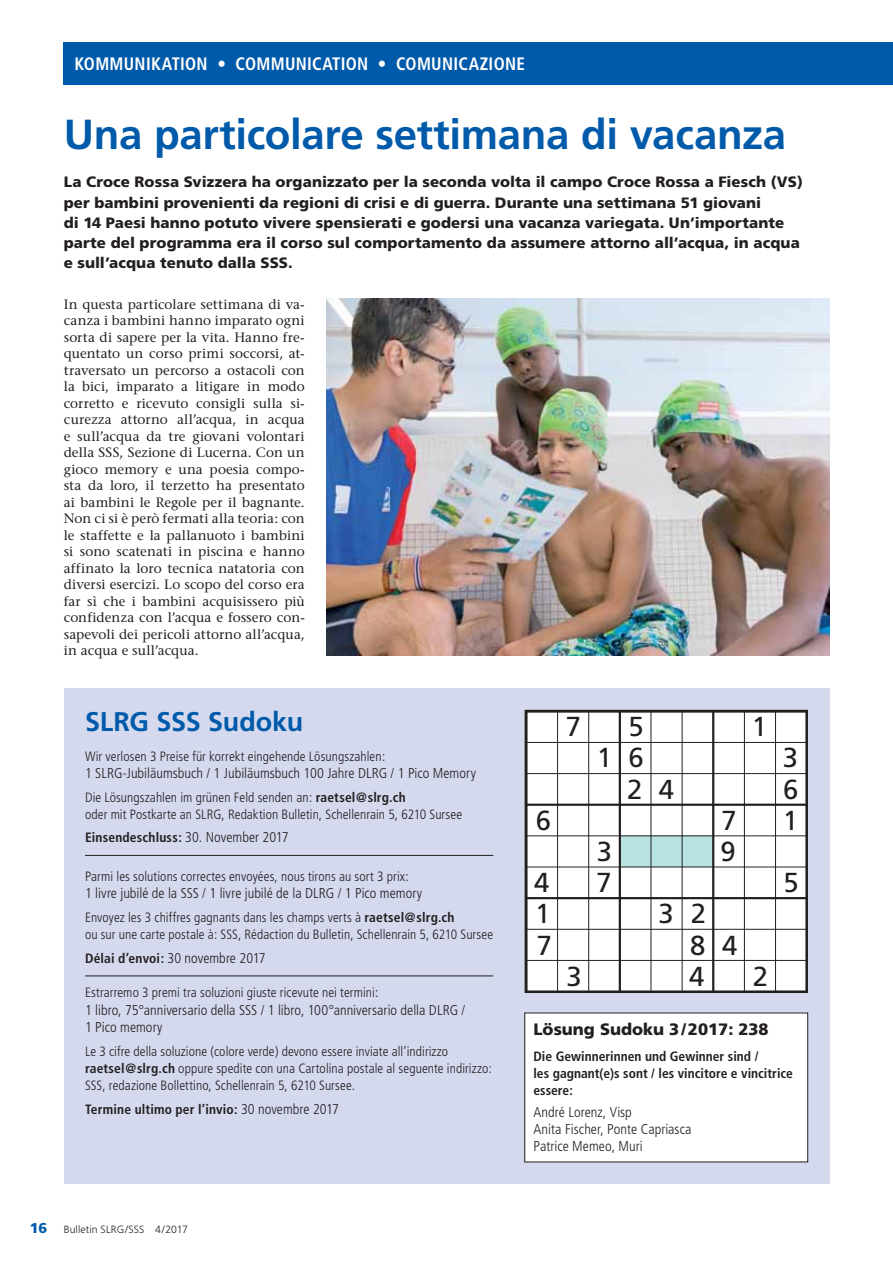
<style>
.page{position:relative;width:893px;height:1263px;background:#fff}
.page>*{position:absolute;margin:0;border:0;box-sizing:border-box;transform-origin:0 0}
.t1{font:700 42px "Frutiger";letter-spacing:-.01em;color:#005aaa}
.t2{font:27.45px "Frutiger";color:#231f20}
.t3{font:700 27px "Frutiger";letter-spacing:-.01em;color:#005aaa}
.t4{font:700 condensed 18px "Frutiger";letter-spacing:.015em;color:#fff;scale:.95 1}
.t5{font:900 16.5px "Frutiger";color:#231f20}
.t6{font:900 15px/20.2px "Frutiger";letter-spacing:.005em;color:#231f20}
.t7{font:300 condensed 14.25px/17.2px "Frutiger";color:#231f20}
.t8{font:900 14.25px "Frutiger";color:#005aaa}
.t9{font:13.5px/16.5px "Stone Serif";letter-spacing:.005em;color:#231f20;text-align:justify}
.t10{font:300 condensed 13.5px/17.2px "Frutiger";letter-spacing:.005em;color:#231f20}
.t11{font:700 condensed 13.5px/17.2px "Frutiger";color:#231f20}
.t12{font:300 10.5px "Frutiger";letter-spacing:.01em;color:#231f20}
.s1{font-weight:700}
.s2{font-weight:300;font-size:14.25px}
.s3{font-weight:700;font-size:13.5px}
</style>
<div class="page">
<div style="left:64px;top:43px;width:829px;height:42px;background:#005aaa"></div>
<div style="left:64px;top:688px;width:765px;height:495px;background:#d4d9ee"></div>
<hr style="left:85px;top:855px;width:408px;height:1px;background:#231f20">
<hr style="left:85px;top:976px;width:408px;height:1px;background:#231f20">
<div style="left:524px;top:710px;width:284px;height:283px;background:#fff"></div>
<div style="left:620px;top:836px;width:93px;height:31px;background:#b9e3e2"></div>
<hr style="left:526px;top:742px;width:280px;height:1px;background:#231f20">
<hr style="left:526px;top:835px;width:280px;height:1px;background:#231f20">
<hr style="left:526px;top:897px;width:280px;height:2px;background:#231f20">
<hr style="left:526px;top:929px;width:280px;height:1px;background:#231f20">
<hr style="left:526px;top:960px;width:280px;height:1px;background:#231f20">
<hr style="left:557px;top:711px;width:1px;height:280px;background:#231f20">
<hr style="left:588px;top:711px;width:1px;height:280px;background:#231f20">
<hr style="left:651px;top:711px;width:1px;height:280px;background:#231f20">
<hr style="left:682px;top:711px;width:1px;height:280px;background:#231f20">
<hr style="left:744px;top:711px;width:1px;height:280px;background:#231f20">
<hr style="left:775px;top:711px;width:1px;height:280px;background:#231f20">
<hr style="left:526px;top:773px;width:280px;height:1px;background:#231f20">
<hr style="left:526px;top:804px;width:280px;height:2px;background:#231f20">
<hr style="left:619px;top:711px;width:2px;height:280px;background:#231f20">
<hr style="left:712px;top:711px;width:2px;height:280px;background:#231f20">
<hr style="left:526px;top:867px;width:280px;height:1px;background:#231f20">
<div style="left:524px;top:710px;width:284px;height:283px;border:2px solid #231f20"></div>
<div style="left:525px;top:1013px;width:283px;height:149px;background:#fff"></div>
<div style="left:524px;top:1013px;width:284px;height:149px;border:1px solid #231f20"></div>
<img style="left:326px;top:299px;width:503px;height:356px">
<h3 class="t4" style="left:74px;top:56px;width:476px">KOMMUNIKATION • COMMUNICATION • COMUNICAZIONE</h3>
<h1 class="t1" style="left:64px;top:118px;width:724px">Una particolare settimana di vacanza</h1>
<p class="t6" style="left:64px;top:173px;width:741px">La Croce Rossa Svizzera ha organizzato per la seconda volta il campo Croce Rossa a Fiesch (VS) per bambini provenienti da regioni di crisi e di guerra. Durante una settimana 51 giovani<br>di 14 Paesi hanno potuto vivere spensierati e godersi una vacanza variegata. Un’importante parte del programma era il corso sul comportamento da assumere attorno all’acqua, in acqua e sull’acqua tenuto dalla SSS.</p>
<p class="t9" style="left:64px;top:297px;width:243px">In questa particolare settimana di va&shy;canza i bambini hanno imparato ogni sorta di sapere per la vita. Hanno fre&shy;quentato un corso primi soccorsi, at&shy;traversato un percorso a ostacoli con la bici, imparato a litigare in modo corretto e ricevuto consigli sulla si&shy;curezza attorno all’acqua, in acqua e sull’acqua da tre giovani volontari della SSS, Sezione di Lucerna. Con un gioco memory e una poesia compo&shy;sta da loro, il terzetto ha presentato ai bambini le Regole per il bagnante.<br>Non ci si è però fermati alla teoria: con le staffette e la pallanuoto i bambini si sono scatenati in piscina e hanno affinato la loro tecnica natatoria con diversi esercizi. Lo scopo del corso era far sì che i bambini acquisissero più confidenza con l’acqua e fossero con&shy;sapevoli dei pericoli attorno all’acqua, in acqua e sull’acqua.</p>
<h3 class="t3" style="left:85px;top:710px;width:220px">SLRG SSS Sudoku</h3>
<p class="t10" style="left:85px;top:748px;width:302px">Wir verlosen 3 Preise für korrekt eingehende Lösungszahlen:</p>
<p class="t7" style="left:85px;top:765px;width:392px">1 SLRG-Jubiläumsbuch / 1 Jubiläumsbuch 100 Jahre DLRG / 1 Pico Memory</p>
<p class="t10" style="left:85px;top:789px;width:379px">Die Lösungszahlen im grünen Feld senden an: <span class="s1">raetsel@slrg.ch<br></span>oder mit Postkarte an SLRG, Redaktion Bulletin, Schellenrain 5, 6210 Sursee</p>
<p class="t11" style="left:85px;top:830px;width:205px">Einsendeschluss: <span class="s2">30. November 2017</span></p>
<p class="t10" style="left:85px;top:869px;width:325px">Parmi les solutions correctes envoyées, nous tirons au sort 3 prix:</p>
<p class="t7" style="left:85px;top:886px;width:339px">1 livre jubilé de la SSS / 1 livre jubilé de la DLRG / 1 Pico memory</p>
<p class="t10" style="left:85px;top:910px;width:410px">Envoyez les 3 chiffres gagnants dans les champs verts à <span class="s1">raetsel@slrg.ch<br></span>ou sur une carte postale à: SSS, Rédaction du Bulletin, Schellenrain 5, 6210 Sursee</p>
<p class="t7" style="left:85px;top:950px;width:182px"><span class="s3">Délai d’envoi:</span> 30 novembre 2017</p>
<p class="t10" style="left:85px;top:985px;width:295px">Estrarremo 3 premi tra soluzioni giuste ricevute nei termini:</p>
<p class="t7" style="left:85px;top:1002px;width:382px">1 libro, 75°anniversario della SSS / 1 libro, 100°anniversario della DLRG /<br>1 Pico memory</p>
<p class="t10" style="left:85px;top:1043px;width:408px">Le 3 cifre della soluzione (colore verde) devono essere inviate all’indirizzo <span class="s1">raetsel@slrg.ch</span> oppure spedite con una Cartolina postale al seguente indirizzo:<br>SSS, redazione Bollettino, Schellenrain 5, 6210 Sursee.</p>
<p class="t11" style="left:85px;top:1101px;width:256px">Termine ultimo per l’invio: <span class="s2">30 novembre 2017</span></p>
<p class="t8" style="left:30px;top:1222px;width:19px">16</p>
<p class="t12" style="left:64px;top:1225px;width:126px">Bulletin SLRG/SSS 4/2017</p>
<h2 class="t2" style="left:566px;top:715px;width:17px">7</h2>
<h2 class="t2" style="left:629px;top:715px;width:17px">5</h2>
<h2 class="t2" style="left:752px;top:715px;width:17px">1</h2>
<h2 class="t2" style="left:597px;top:747px;width:48px">1 6</h2>
<h2 class="t2" style="left:783px;top:747px;width:17px">3</h2>
<h2 class="t2" style="left:627px;top:778px;width:48px">2 4</h2>
<h2 class="t2" style="left:783px;top:778px;width:17px">6</h2>
<h2 class="t2" style="left:536px;top:809px;width:17px">6</h2>
<h2 class="t2" style="left:722px;top:809px;width:17px">7</h2>
<h2 class="t2" style="left:783px;top:809px;width:17px">1</h2>
<h2 class="t2" style="left:597px;top:840px;width:17px">3</h2>
<h2 class="t2" style="left:720px;top:840px;width:17px">9</h2>
<h2 class="t2" style="left:534px;top:871px;width:17px">4</h2>
<h2 class="t2" style="left:596px;top:871px;width:17px">7</h2>
<h2 class="t2" style="left:783px;top:871px;width:17px">5</h2>
<h2 class="t2" style="left:535px;top:903px;width:17px">1</h2>
<h2 class="t2" style="left:659px;top:903px;width:49px">3 2</h2>
<h2 class="t2" style="left:537px;top:934px;width:17px">7</h2>
<h2 class="t2" style="left:690px;top:934px;width:49px">8 4</h2>
<h2 class="t2" style="left:566px;top:965px;width:17px">3</h2>
<h2 class="t2" style="left:689px;top:965px;width:17px">4</h2>
<h2 class="t2" style="left:753px;top:965px;width:17px">2</h2>
<p class="t5" style="left:533px;top:1022px;width:237px">Lösung Sudoku 3/2017: 238</p>
<p class="t11" style="left:533px;top:1048px;width:261px">Die Gewinnerinnen und Gewinner sind /<br>les gagnant(e)s sont / les vincitore e vincitrice essere:</p>
<p class="t7" style="left:533px;top:1104px;width:160px">André Lorenz, Visp<br>Anita Fischer, Ponte Capriasca<br>Patrice Memeo, Muri</p>
</div>
